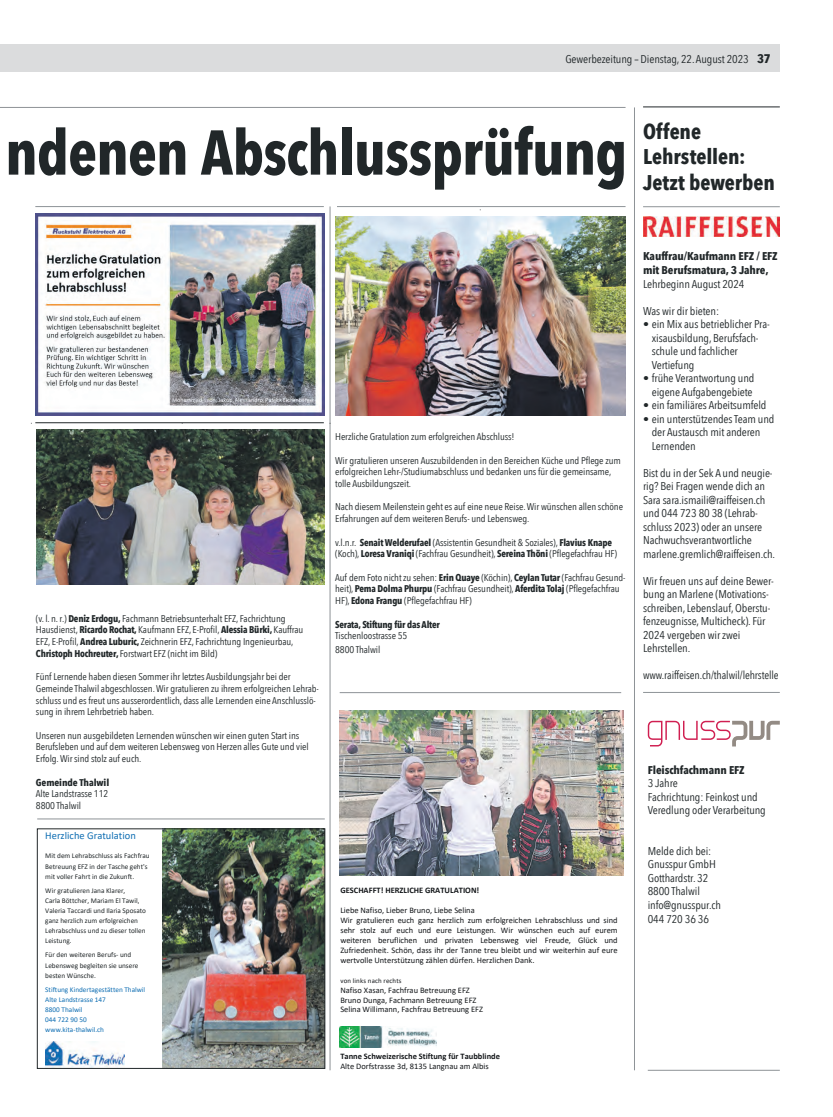
<style>
.page{position:relative;width:833px;height:1117px;background:#fff}
.page>*{position:absolute;margin:0;border:0;box-sizing:border-box;transform-origin:0 0}
.t1{font:700 62.5px "Avenir Next Condensed";letter-spacing:-.01em;color:#212729}
.t2{font:700 21.25px/25.5px "Avenir Next Condensed";color:#212729}
.t3{font:11.25px/13.5px "Avenir Next Condensed";letter-spacing:-.01em;color:#212729;scale:1.06 1}
.t4{font:700 11.25px/13.5px "Avenir Next Condensed";letter-spacing:-.01em;color:#212729;scale:1.06 1}
.t5{font:11.25px "Avenir Next Condensed";letter-spacing:-.01em;color:#212729}
.t6{font:10.5px "Calibri";color:#0f6eb3}
.t7{font:9.75px/11.8px "Avenir Next Condensed";letter-spacing:-.01em;color:#212729;scale:1.06 1}
.t8{font:700 9.75px "Avenir Next Condensed";letter-spacing:-.02em;color:#212729}
.t9{font:700 9.75px "Avenir Next Condensed";letter-spacing:-.02em;color:#212729;scale:1.06 1}
.t10{font:8.5px/10px "Calibri";color:#14171a}
.t11{font:700 8.5px "Calibri";color:#14171a}
.t12{font:7.25px/10.1px "Calibri";color:#212729}
.t13{font:7.25px/10.1px "Calibri";color:#0f6eb3}
.t14{font:6.88px "Calibri";letter-spacing:.02em;color:#14171a}
.s1{font-weight:700;font-size:12.5px}
.s2{font-weight:700}
</style>
<div class="page">
<div style="left:35px;top:44px;width:745px;height:27px;background:#dbdcdd"></div>
<img style="left:643px;top:216px;width:137px;height:20px">
<hr style="left:330px;top:206px;width:1px;height:863px;background:#8e9397">
<img style="left:36px;top:429px;width:288px;height:155px">
<hr style="left:0;top:107px;width:625px;height:1px;background:#8e9397">
<hr style="left:35px;top:206px;width:289px;height:1px;background:#8e9397">
<hr style="left:337px;top:206px;width:288px;height:1px;background:#8e9397">
<hr style="left:35px;top:422px;width:289px;height:1px;background:#212729">
<div style="left:0;top:44px;width:196px;height:27px;background:#dbdcdd"></div>
<img style="left:162px;top:830px;width:161px;height:236px">
<img style="left:45px;top:1041px;width:79px;height:25px">
<div style="left:37px;top:828px;width:288px;height:240px;border:1px solid #212729"></div>
<img style="left:35px;top:213px;width:290px;height:202px">
<img style="left:335px;top:216px;width:291px;height:199px">
<hr style="left:37px;top:818px;width:288px;height:1px;background:#8e9397">
<img style="left:340px;top:1026px;width:97px;height:20px">
<img style="left:340px;top:710px;width:283px;height:165px">
<hr style="left:340px;top:692px;width:281px;height:1px;background:#8e9397">
<hr style="left:634px;top:107px;width:1px;height:962px;background:#8e9397">
<hr style="left:643px;top:107px;width:137px;height:1px;background:#212729">
<hr style="left:643px;top:206px;width:137px;height:1px;background:#8e9397">
<hr style="left:643px;top:692px;width:137px;height:1px;background:#8e9397">
<svg style="left:648px;top:720px;width:132px;height:26px"></svg>
<hr style="left:648px;top:1069px;width:132px;height:1px;background:#8e9397">
<p class="t3" style="left:565px;top:51px;width:195px">Gewerbezeitung – Dienstag, 22. August 2023 <span class="s1">37</span></p>
<h1 class="t1" style="left:5px;top:114px;width:624px">ndenen Abschlussprüfung</h1>
<h2 class="t2" style="left:643px;top:118px;width:133px">Offene<br>Lehrstellen:<br>Jetzt bewerben</h2>
<p class="t7" style="left:36px;top:611px;width:254px">(v. l. n. r.) <span class="s2">Deniz Erdogu,</span> Fachmann Betriebsunterhalt EFZ, Fachrichtung Hausdienst, <span class="s2">Ricardo Rochat,</span> Kaufmann EFZ, E-Profil, <span class="s2">Alessia Bürki,</span> Kauffrau EFZ, E-Profil, <span class="s2">Andrea Luburic,</span> Zeichnerin EFZ, Fachrichtung Ingenieurbau, <span class="s2">Christoph Hochreuter,</span> Forstwart EFZ (nicht im Bild)</p>
<p class="t7" style="left:36px;top:670px;width:268px">Fünf Lernende haben diesen Sommer ihr letztes Ausbildungsjahr bei der Gemeinde Thalwil abgeschlossen. Wir gratulieren zu ihrem erfolgreichen Lehrab&shy;schluss und es freut uns ausserordentlich, dass alle Lernenden eine Anschlusslö&shy;sung in ihrem Lehrbetrieb haben.</p>
<p class="t7" style="left:36px;top:728px;width:259px">Unseren nun ausgebildeten Lernenden wünschen wir einen guten Start ins<br>Berufsleben und auf dem weiteren Lebensweg von Herzen alles Gute und viel<br>Erfolg. Wir sind stolz auf euch.</p>
<p class="t9" style="left:36px;top:776px;width:71px">Gemeinde Thalwil</p>
<p class="t7" style="left:36px;top:787px;width:70px">Alte Landstrasse 112<br>8800 Thalwil</p>
<p class="t6" style="left:45px;top:827px;width:92px">Herzliche Gratulation</p>
<p class="t12" style="left:45px;top:850px;width:106px">Mit dem Lehrabschluss als Fachfrau<br>Betreuung EFZ in der Tasche geht's mit voller Fahrt in die Zukunft.</p>
<p class="t12" style="left:45px;top:884px;width:102px">Wir gratulieren Jana Klarer,<br>Carla Böttcher, Mariam El Tawil,<br>Valeria Taccardi und Ilaria Sposato ganz herzlich zum erfolgreichen<br>Lehrabschluss und zu dieser tollen<br>Leistung.</p>
<p class="t12" style="left:45px;top:949px;width:95px">Für den weiteren Berufs- und<br>Lebensweg begleiten sie unsere besten Wünsche.</p>
<p class="t13" style="left:45px;top:983px;width:101px">Stiftung Kindertagestätten Thalwil<br>Alte Landstrasse 147<br>8800 Thalwil<br>044 722 90 50 www.kita-thalwil.ch</p>
<p class="t7" style="left:335px;top:430px;width:171px">Herzliche Gratulation zum erfolgreichen Abschluss!</p>
<p class="t7" style="left:335px;top:454px;width:271px">Wir gratulieren unseren Auszubildenden in den Bereichen Küche und Pflege zum erfolgreichen Lehr-/Studiumabschluss und bedanken uns für die gemeinsame, tolle Ausbildungszeit.</p>
<p class="t7" style="left:335px;top:500px;width:273px">Nach diesem Meilenstein geht es auf eine neue Reise. Wir wünschen allen schöne<br>Erfahrungen auf dem weiteren Berufs- und Lebensweg.</p>
<p class="t7" style="left:335px;top:535px;width:267px">v.l.n.r. <span class="s2">Senait Welderufael</span> (Assistentin Gesundheit &amp; Soziales), <span class="s2">Flavius Knape </span>(Koch), <span class="s2">Loresa Vraniqi</span> (Fachfrau Gesundheit), <span class="s2">Sereina Thöni</span> (Pflegefachfrau HF)</p>
<p class="t7" style="left:335px;top:571px;width:275px">Auf dem Foto nicht zu sehen: <span class="s2">Erin Quaye</span> (Köchin), <span class="s2">Ceylan Tutar</span> (Fachfrau Gesund&shy;heit), <span class="s2">Pema Dolma Phurpu</span> (Fachfrau Gesundheit), <span class="s2">Aferdita Tolaj</span> (Pflegefachfrau<br>HF), <span class="s2">Edona Frangu</span> (Pflegefachfrau HF)</p>
<p class="t8" style="left:335px;top:618px;width:106px">Serata, Stiftung für das Alter</p>
<p class="t7" style="left:335px;top:628px;width:70px;line-height:13.5px">Tischenloostrasse 55<br>8800 Thalwil</p>
<p class="t11" style="left:340px;top:883px;width:140px">GESCHAFFT! HERZLICHE GRATULATION!</p>
<p class="t10" style="left:340px;top:903px;width:279px;line-height:10.9px">Liebe Nafiso, Lieber Bruno, Liebe Selina<br>Wir gratulieren euch ganz herzlich zum erfolgreichen Lehrabschluss und sind</p>
<p class="t10" style="left:340px;top:925px;width:279px;text-align:justify">sehr stolz auf euch und eure Leistungen. Wir wünschen euch auf eurem weiteren beruflichen und privaten Lebensweg viel Freude, Glück und Zufriedenheit. Schön, dass ihr der Tanne treu bleibt und wir weiterhin auf eure wertvolle Unterstützung zählen dürfen. Herzlichen Dank.</p>
<p class="t14" style="left:340px;top:975px;width:63px">von links nach rechts</p>
<p class="t10" style="left:340px;top:984px;width:144px">Nafiso Xasan, Fachfrau Betreuung EFZ<br>Bruno Dunga, Fachmann Betreuung EFZ<br>Selina Willimann, Fachfrau Betreuung EFZ</p>
<p class="t11" style="left:340px;top:1049px;width:161px">Tanne Schweizerische Stiftung für Taubblinde</p>
<p class="t10" style="left:340px;top:1060px;width:150px">Alte Dorfstrasse 3d, 8135 Langnau am Albis</p>
<p class="t4" style="left:643px;top:250px;width:129px">Kauffrau/Kaufmann EFZ / EFZ mit Berufsmatura, 3 Jahre,</p>
<p class="t3" style="left:643px;top:276px;width:97px">Lehrbeginn August 2024</p>
<p class="t3" style="left:643px;top:303px;width:73px">Was wir dir bieten:</p>
<p class="t3" style="left:652px;top:317px;width:113px;text-indent:-9px">• ein Mix aus betrieblicher Pra&shy;xisausbildung, Berufsfach&shy;schule und fachlicher<br>Vertiefung</p>
<p class="t3" style="left:643px;top:371px;width:107px;text-align:right">• frühe Verantwortung und eigene Aufgabengebiete</p>
<p class="t3" style="left:643px;top:398px;width:118px">• ein familiäres Arbeitsumfeld</p>
<p class="t3" style="left:652px;top:411px;width:117px;text-indent:-9px">• ein unterstützendes Team und der Austausch mit anderen<br>Lernenden</p>
<p class="t3" style="left:643px;top:465px;width:126px">Bist du in der Sek A und neugie&shy;rig? Bei Fragen wende dich an<br>Sara sara.ismaili@raiffeisen.ch und 044 723 80 38 (Lehrab&shy;schluss 2023) oder an unsere<br>Nachwuchsverantwortliche marlene.gremlich@raiffeisen.ch.</p>
<p class="t3" style="left:643px;top:573px;width:125px">Wir freuen uns auf deine Bewer&shy;bung an Marlene (Motivations&shy;schreiben, Lebenslauf, Oberstu&shy;fenzeugnisse, Multicheck). Für<br>2024 vergeben wir zwei<br>Lehrstellen.</p>
<p class="t5" style="left:643px;top:665px;width:137px">www.raiffeisen.ch/thalwil/lehrstelle</p>
<p class="t4" style="left:648px;top:763px;width:93px">Fleischfachmann EFZ</p>
<p class="t3" style="left:648px;top:776px;width:113px">3 Jahre<br>Fachrichtung: Feinkost und<br>Veredlung oder Verarbeitung</p>
<p class="t3" style="left:648px;top:843px;width:71px">Melde dich bei:<br>Gnusspur GmbH<br>Gotthardstr. 32<br>8800 Thalwil info@gnusspur.ch<br>044 720 36 36</p>
<p class="t11" style="left:666px;top:795px;width:60px">Koch/Köchin EFZ</p>
<p class="t10" style="left:666px;top:806px;width:40px">3 Lehrjahre</p>
<p class="t10" style="left:666px;top:876px;width:49px">präsentieren?</p>
<p class="t10" style="left:666px;top:907px;width:85px">Wir freuen uns auf dich!</p>
</div>
